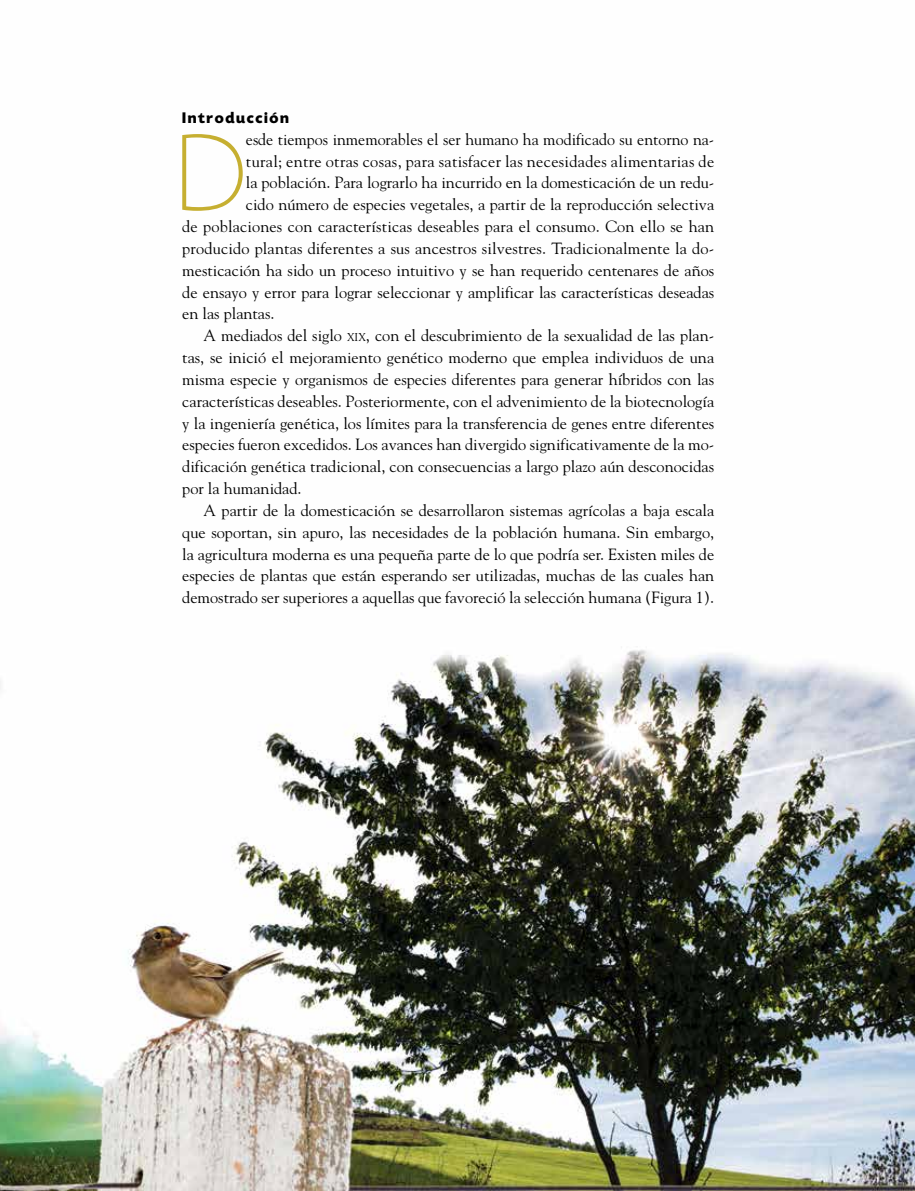
<style>
.page{position:relative;width:915px;height:1191px;background:#fff}
.page>*{position:absolute;margin:0;border:0;box-sizing:border-box;transform-origin:0 0}
.t1{font:200 115.2px "Today HEF";color:#c6af31}
.t2{font:16.2px "Goudy";color:#000}
.t3{font:16.2px "Goudy";letter-spacing:.02em;color:#000}
.t4{font:700 16.2px "Today HEF";letter-spacing:.1em;color:#000}
.s1{font-size:11.4px}
</style>
<div class="page">
<img style="left:0;top:650px;width:914px;height:541px">
<p class="t4" style="left:182px;top:109px;width:108px">Introducción</p>
<h1 class="t1" style="left:176px;top:115px;width:72px">D</h1>
<p class="t2" style="left:246px;top:129px;width:469px">esde tiempos inmemorables el ser humano ha modificado su entorno na-</p>
<p class="t3" style="left:246px;top:151px;width:469px">tural; entre otras cosas, para satisfacer las necesidades alimentarias de</p>
<p class="t2" style="left:246px;top:173px;width:469px">la población. Para lograrlo ha incurrido en la domesticación de un redu-</p>
<p class="t2" style="left:246px;top:195px;width:469px">cido número de especies vegetales, a partir de la reproducción selectiva</p>
<p class="t2" style="left:182px;top:216px;width:533px">de poblaciones con características deseables para el consumo. Con ello se han</p>
<p class="t2" style="left:182px;top:238px;width:533px">producido plantas diferentes a sus ancestros silvestres. Tradicionalmente la do-</p>
<p class="t2" style="left:182px;top:260px;width:533px">mesticación ha sido un proceso intuitivo y se han requerido centenares de años</p>
<p class="t2" style="left:182px;top:282px;width:533px">de ensayo y error para lograr seleccionar y amplificar las características deseadas</p>
<p class="t2" style="left:182px;top:304px;width:94px">en las plantas.</p>
<p class="t2" style="left:203px;top:325px;width:512px">A mediados del siglo <span class="s1">xix</span>, con el descubrimiento de la sexualidad de las plan-</p>
<p class="t2" style="left:182px;top:347px;width:533px">tas, se inició el mejoramiento genético moderno que emplea individuos de una</p>
<p class="t2" style="left:182px;top:369px;width:533px">misma especie y organismos de especies diferentes para generar híbridos con las</p>
<p class="t2" style="left:182px;top:391px;width:533px">características deseables. Posteriormente, con el advenimiento de la biotecnología</p>
<p class="t2" style="left:182px;top:413px;width:533px">y la ingeniería genética, los límites para la transferencia de genes entre diferentes</p>
<p class="t2" style="left:182px;top:435px;width:533px">especies fueron excedidos. Los avances han divergido significativamente de la mo-</p>
<p class="t2" style="left:182px;top:456px;width:533px">dificación genética tradicional, con consecuencias a largo plazo aún desconocidas</p>
<p class="t2" style="left:182px;top:478px;width:121px">por la humanidad.</p>
<p class="t2" style="left:203px;top:500px;width:512px">A partir de la domesticación se desarrollaron sistemas agrícolas a baja escala</p>
<p class="t2" style="left:182px;top:522px;width:533px">que soportan, sin apuro, las necesidades de la población humana. Sin embargo,</p>
<p class="t2" style="left:182px;top:544px;width:533px">la agricultura moderna es una pequeña parte de lo que podría ser. Existen miles de</p>
<p class="t2" style="left:182px;top:566px;width:533px">especies de plantas que están esperando ser utilizadas, muchas de las cuales han</p>
<p class="t2" style="left:182px;top:587px;width:533px">demostrado ser superiores a aquellas que favoreció la selección humana (Figura 1).</p>
</div>
